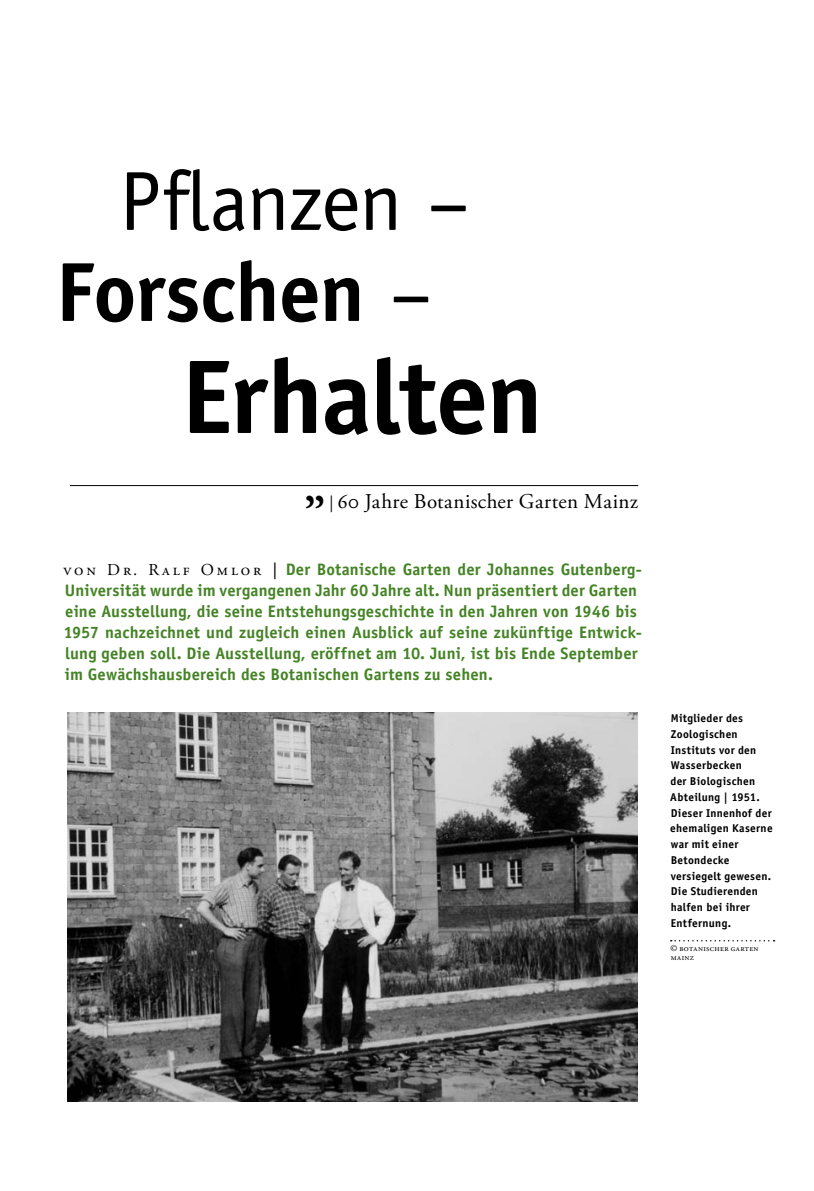
<style>
.page{position:relative;width:814px;height:1191px;background:#fff}
.page>*{position:absolute;margin:0;border:0;box-sizing:border-box;transform-origin:0 0}
.t1{font:700 105px "Officina Sans";letter-spacing:-.015em;color:#000}
.t2{font:84px/91px "Officina Sans";letter-spacing:-.02em;color:#000}
.t3{font:700 43.75px "Adobe Garamond Pro";color:#000}
.t4{font:21px "Adobe Garamond Pro";letter-spacing:.015em;color:#000}
.t5{font:700 16.62px/21px "Officina Sans";letter-spacing:.01em;color:#448325}
.t6{font:700 11.38px/15.8px "Officina Sans";letter-spacing:.025em;color:#000}
.t7{font:8.75px/8.8px "Adobe Garamond Pro";letter-spacing:.04em;color:#000}
.s1{font-weight:700}
.s2{font-size:16.62px}
.s3{font-family:"Adobe Garamond Pro";font-weight:400;color:#000}
.s4{font-weight:400;color:#000}
</style>
<div class="page">
<hr style="left:70px;top:485px;width:568px;height:1px;background:#000">
<img style="left:67px;top:712px;width:570px;height:389px">
<svg style="left:670px;top:940px;width:104px;height:1px"></svg>
<h2 class="t2" style="left:56px;top:156px;width:415px;text-indent:63px">Pflanzen –<br><span class="s1">Forschen</span> –</h2>
<h1 class="t1" style="left:182px;top:332px;width:363px">Erhalten</h1>
<h3 class="t3" style="left:304px;top:463px;width:22px">„</h3>
<p class="t4" style="left:329px;top:489px;width:310px"><span class="s2">|</span> 60 Jahre Botanischer Garten Mainz</p>
<p class="t5" style="left:63px;top:558px;width:580px"><span class="s3">v o n D r. R a l f O m l o r</span> <span class="s4">|</span> Der Botanische Garten der Johannes Gutenberg-Universität wurde im vergangenen Jahr 60 Jahre alt. Nun präsentiert der Garten eine Ausstellung, die seine Entstehungsgeschichte in den Jahren von 1946 bis 1957 nachzeichnet und zugleich einen Ausblick auf seine zukünftige Entwick&shy;lung geben soll. Die Ausstellung, eröffnet am 10. Juni, ist bis Ende September im Gewächshausbereich des Botanischen Gartens zu sehen.</p>
<p class="t6" style="left:670px;top:710px;width:104px">Mitglieder des<br>Zoologischen<br>Instituts vor den<br>Wasserbecken<br>der Biologischen<br>Abteilung | 1951.<br>Dieser Innenhof der ehemaligen Kaserne war mit einer<br>Betondecke versiegelt gewesen.<br>Die Studierenden halfen bei ihrer<br>Entfernung.</p>
<p class="t7" style="left:670px;top:944px;width:90px">© botanischer garten mainz</p>
</div>
